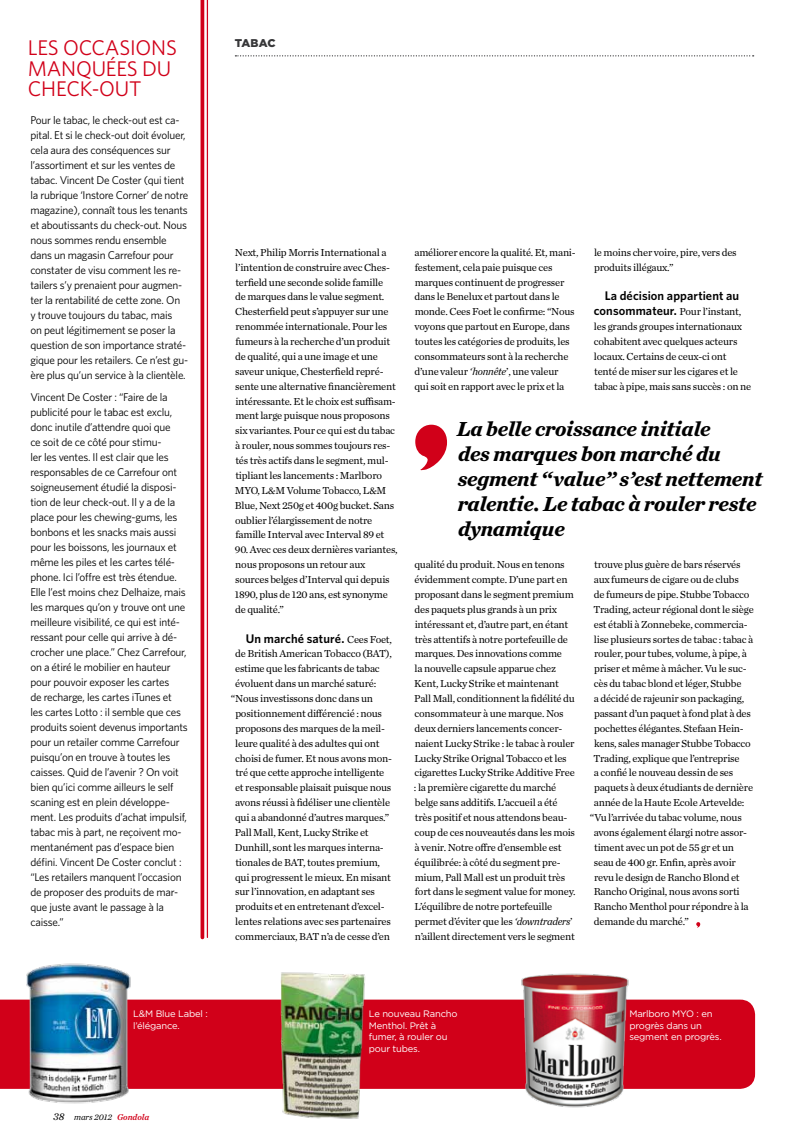
<style>
.page{position:relative;width:808px;height:1141px;background:#fff}
.page>*{position:absolute;margin:0;border:0;box-sizing:border-box;transform-origin:0 0}
.t1{font:italic 700 21.25px/25px "Chronicle Text G1";letter-spacing:-.01em;color:#000}
.t2{font:21.25px/20.6px "Whitney";color:#d10019}
.t3{font:600 12.5px "Whitney";letter-spacing:.005em;color:#000}
.t4{font:11.25px/15px "Whitney";letter-spacing:-.02em;color:#000}
.t5{font:900 11.25px "Gotham";color:#373739}
.t6{font:10.62px/14.9px "Chronicle Text G1";letter-spacing:-.02em;color:#000}
.t7{font:9.38px/11.9px "Gotham";letter-spacing:-.02em;color:#fff}
.t8{font:italic 8.75px "Chronicle Text G1";color:#000}
.s1{font-family:"Chronicle Text G1";font-weight:400;font-size:10.62px}
.s2{font-style:italic}
.s3{font-family:"Whitney";font-weight:600;font-size:12.5px}
.s4{font-size:10.62px}
.s5{font-family:"Chronicle Text G1 Semi";color:#d10019}
</style>
<div class="page">
<svg style="left:235px;top:55px;width:519px;height:1px"></svg>
<svg style="left:696px;top:922px;width:4px;height:6px"></svg>
<div style="left:0;top:1000px;width:755px;height:89px;background:#d10019"></div>
<img style="left:21px;top:963px;width:115px;height:141px">
<img style="left:517px;top:973px;width:115px;height:135px">
<img style="left:272px;top:972px;width:154px;height:147px">
<hr style="left:201px;top:0;width:3px;height:937px;background:#d10019">
<hr style="left:207px;top:0;width:1px;height:937px;background:#d10019">
<svg style="left:415px;top:425px;width:32px;height:45px"></svg>
<h1 class="t2" style="left:28px;top:37px;width:49px">Les occasions manqu</h1>
<h1 class="t2" style="left:106px;top:58px;width:50px">ées du</h1>
<h1 class="t2" style="left:28px;top:78px;width:14px">check</h1>
<h1 class="t2" style="left:92px;top:78px;width:22px">-out</h1>
<p class="t4" style="left:30px;top:112px;width:160px">Pour le tabac, le check-out est ca&shy;pital. Et si le check-out doit évoluer, cela aura des conséquences sur l’assortiment et sur les ventes de tabac. Vincent De Coster (qui tient la rubrique ‘Instore Corner’ de notre magazine), connaît tous les tenants et aboutissants du check-out. Nous nous sommes rendu ensemble dans un magasin Carrefour pour constater de visu comment les re&shy;tailers s’y prenaient pour augmen&shy;ter la rentabilité de cette zone. On y trouve toujours du tabac, mais<br>on peut légitimement se poser la question de son importance straté&shy;gique pour les retailers. Ce n’est gu&shy;ère plus qu’un service à la clientèle.</p>
<p class="t4" style="left:30px;top:389px;width:159px">Vincent De Coster : “Faire de la publicité pour le tabac est exclu, donc inutile d’attendre quoi que<br>ce soit de ce côté pour stimu-<br>ler les ventes. Il est clair que les responsables de ce Carrefour ont soigneusement étudié la disposi&shy;tion de leur check-out. Il y a de la place pour les chewing-gums, les bonbons et les snacks mais aussi pour les boissons, les journaux et même les piles et les cartes télé&shy;phone. Ici l’offre est très étendue.<br>Elle l’est moins chez Delhaize, mais les marques qu’on y trouve ont une meilleure visibilité, ce qui est inté&shy;ressant pour celle qui arrive à dé&shy;crocher une place.” Chez Carrefour, on a étiré le mobilier en hauteur pour pouvoir exposer les cartes<br>de recharge, les cartes iTunes et<br>les cartes Lotto : il semble que ces produits soient devenus importants pour un retailer comme Carrefour puisqu’on en trouve à toutes les caisses. Quid de l’avenir ? On voit bien qu’ici comme ailleurs le self scaning est en plein développe&shy;ment. Les produits d’achat impulsif, tabac mis à part, ne reçoivent mo&shy;mentanément pas d’espace bien défini. Vincent De Coster conclut : “Les retailers manquent l’occasion de proposer des produits de mar&shy;que juste avant le passage à la caisse.”</p>
<p class="t5" style="left:235px;top:35px;width:34px">TA BAC</p>
<p class="t6" style="left:235px;top:244px;width:163px">Next, Philip Morris International a l’intention de construire avec Ches&shy;terfield une seconde solide famille de marques dans le value segment.<br>Chesterfield peut s’appuyer sur une renommée internationale. Pour les fumeurs à la recherche d’un produit de qualité, qui a une image et une saveur unique, Chesterfield repré&shy;sente une alternative financièrement intéressante. Et le choix est suffisam&shy;ment large puisque nous proposons six variantes. Pour ce qui est du tabac à rouler, nous sommes toujours res&shy;tés très actifs dans le segment, mul&shy;tipliant les lancements : Marlboro MYO, L&amp;M Volume Tobacco, L&amp;M Blue, Next 250g et 400g bucket. Sans oublier l’élargissement de notre famille Interval avec Interval 89 et</p>
<p class="t6" style="left:235px;top:542px;width:164px">90. Avec ces deux dernières variantes, nous proposons un retour aux sources belges d’Interval qui depuis<br>1890, plus de 120 ans, est synonyme de qualité.”</p>
<p class="t3" style="left:246px;top:630px;width:148px">Un marché saturé. <span class="s1">Cees Foet,</span></p>
<p class="t6" style="left:235px;top:646px;width:158px">de British American Tobacco (BAT),</p>
<p class="t6" style="left:235px;top:661px;width:146px">estime que les fabricants de tabac</p>
<p class="t6" style="left:235px;top:676px;width:143px">évoluent dans un marché saturé:</p>
<p class="t6" style="left:231px;top:690px;width:143px">“Nous investissons donc dans un</p>
<p class="t6" style="left:235px;top:705px;width:148px">positionnement différencié : nous</p>
<p class="t6" style="left:235px;top:720px;width:151px">proposons des marques de la meil-</p>
<p class="t6" style="left:235px;top:735px;width:146px">leure qualité à des adultes qui ont</p>
<p class="t6" style="left:235px;top:750px;width:158px">choisi de fumer. Et nous avons mon-</p>
<p class="t6" style="left:235px;top:765px;width:151px">tré que cette approche intelligente</p>
<p class="t6" style="left:235px;top:780px;width:158px">et responsable plaisait puisque nous</p>
<p class="t6" style="left:235px;top:795px;width:157px">avons réussi à fidéliser une clientèle</p>
<p class="t6" style="left:235px;top:809px;width:156px">qui a abandonné d’autres marques.”</p>
<p class="t6" style="left:235px;top:824px;width:135px">Pall Mall, Kent, Lucky Strike et</p>
<p class="t6" style="left:235px;top:839px;width:150px">Dunhill, sont les marques interna-</p>
<p class="t6" style="left:235px;top:854px;width:146px">tionales de BAT, toutes premium,</p>
<p class="t6" style="left:235px;top:869px;width:157px">qui progressent le mieux. En misant</p>
<p class="t6" style="left:235px;top:884px;width:141px">sur l’innovation, en adaptant ses</p>
<p class="t6" style="left:235px;top:899px;width:151px">produits et en entretenant d’excel-</p>
<p class="t6" style="left:235px;top:914px;width:157px">lentes relations avec ses partenaires</p>
<p class="t6" style="left:235px;top:928px;width:156px">commerciaux, BAT n’a de cesse d’en</p>
<p class="t6" style="left:414px;top:244px;width:163px">améliorer encore la qualité. Et, mani&shy;festement, cela paie puisque ces marques continuent de progresser dans le Benelux et partout dans le monde. Cees Foet le confirme: “Nous voyons que partout en Europe, dans toutes les catégories de produits, les consommateurs sont à la recherche d’une valeur <span class="s2">‘honnête</span>’, une valeur<br>qui soit en rapport avec le prix et la</p>
<p class="t6" style="left:594px;top:244px;width:144px">le moins cher voire, pire, vers des produits illégaux.”</p>
<p class="t3" style="left:605px;top:288px;width:136px">La décision appartient au</p>
<p class="t6" style="left:594px;top:304px;width:159px"><span class="s3">consommateur.</span> Pour l’instant, les grands groupes internationaux cohabitent avec quelques acteurs locaux. Certains de ceux-ci ont tenté de miser sur les cigares et le tabac à pipe, mais sans succès : on ne</p>
<h1 class="t1" style="left:457px;top:416px;width:307px">La belle croissance initiale<br>des marques bon marché du segment “value” s’est nettement ralentie. Le tabac à rouler reste dynamique</h1>
<p class="t6" style="left:414px;top:557px;width:163px">qualité du produit. Nous en tenons évidemment compte. D’une part en proposant dans le segment premium des paquets plus grands à un prix intéressant et, d’autre part, en étant très attentifs à notre portefeuille de marques. Des innovations comme<br>la nouvelle capsule apparue chez Kent, Lucky Strike et maintenant Pall Mall, conditionnent la fidélité du consommateur à une marque. Nos deux derniers lancements concer&shy;naient Lucky Strike : le tabac à rouler Lucky Strike Orignal Tobacco et les cigarettes Lucky Strike Additive Free : la première cigarette du marché belge sans additifs. L’accueil a été très positif et nous attendons beau&shy;coup de ces nouveautés dans les mois à venir. Notre offre d’ensemble est équilibrée: à côté du segment pre&shy;mium, Pall Mall est un produit très fort dans le segment value for money.<br>L’équilibre de notre portefeuille permet d’éviter que les <span class="s2">‘downtraders</span>’ n’aillent directement vers le segment</p>
<p class="t6" style="left:594px;top:557px;width:148px">trouve plus guère de bars réservés</p>
<p class="t6" style="left:594px;top:571px;width:146px">aux fumeurs de cigare ou de clubs</p>
<p class="t6" style="left:594px;top:586px;width:157px">de fumeurs de pipe. Stubbe Tobacco</p>
<p class="t6" style="left:593px;top:601px;width:162px">Trading, acteur régional dont le siège</p>
<p class="t6" style="left:594px;top:616px;width:155px">est établi à Zonnebeke, commercia-</p>
<p class="t6" style="left:594px;top:631px;width:161px">lise plusieurs sortes de tabac : tabac à</p>
<p class="t6" style="left:594px;top:646px;width:154px">rouler, pour tubes, volume, à pipe, à</p>
<p class="t6" style="left:594px;top:661px;width:154px">priser et même à mâcher. Vu le suc-</p>
<p class="t6" style="left:594px;top:676px;width:149px">cès du tabac blond et léger, Stubbe</p>
<p class="t6" style="left:594px;top:690px;width:152px">a décidé de rajeunir son packaging,</p>
<p class="t6" style="left:594px;top:705px;width:158px">passant d’un paquet à fond plat à des</p>
<p class="t6" style="left:594px;top:720px;width:151px">pochettes élégantes. Stefaan Hein-</p>
<p class="t6" style="left:594px;top:735px;width:158px">kens, sales manager Stubbe Tobacco</p>
<p class="t6" style="left:593px;top:750px;width:148px">Trading, explique que l’entreprise</p>
<p class="t6" style="left:594px;top:765px;width:141px">a confié le nouveau dessin de ses</p>
<p class="t6" style="left:594px;top:780px;width:161px">paquets à deux étudiants de dernière</p>
<p class="t6" style="left:594px;top:795px;width:152px">année de la Haute Ecole Artevelde:</p>
<p class="t6" style="left:590px;top:809px;width:154px">“Vu l’arrivée du tabac volume, nous</p>
<p class="t6" style="left:594px;top:824px;width:155px">avons également élargi notre assor-</p>
<p class="t6" style="left:594px;top:839px;width:142px">timent avec un pot de 55 gr et un</p>
<p class="t6" style="left:594px;top:854px;width:144px">seau de 400 gr. Enfin, après avoir</p>
<p class="t6" style="left:594px;top:869px;width:147px">revu le design de Rancho Blond et</p>
<p class="t6" style="left:594px;top:884px;width:148px">Rancho Original, nous avons sorti</p>
<p class="t6" style="left:594px;top:899px;width:156px">Rancho Menthol pour répondre à la</p>
<p class="t6" style="left:594px;top:914px;width:97px">demande du marché.”</p>
<p class="t7" style="left:133px;top:1007px;width:76px">L&amp;M Blue Label : l’élégance.</p>
<p class="t7" style="left:629px;top:1007px;width:94px">Marlboro MYO : en progrès dans un segment en progrès.</p>
<p class="t7" style="left:369px;top:1007px;width:90px">Le nouveau Rancho<br>Menthol. Prêt à fumer, à rouler ou pour tubes.</p>
<p class="t8" style="left:53px;top:1110px;width:98px"><span class="s4">38</span> mars 2012 <span class="s5">Gondola</span></p>
</div>
